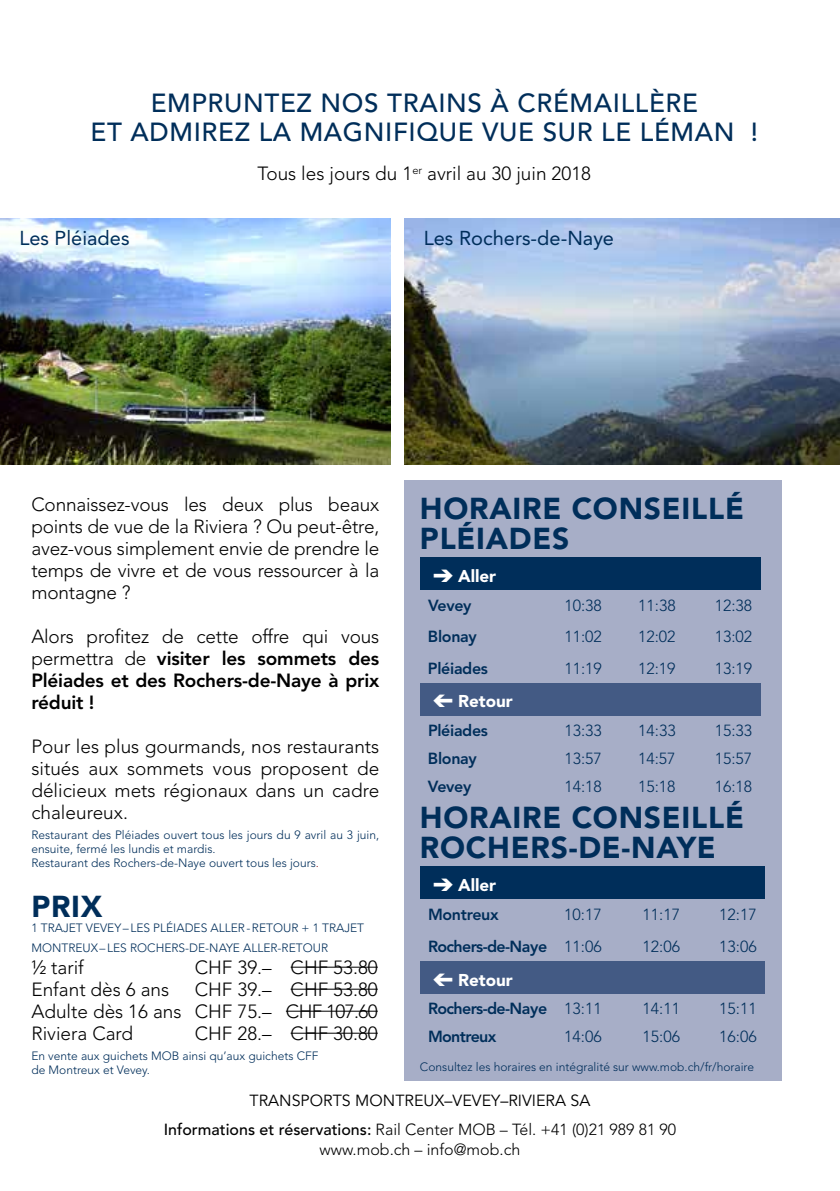
<style>
.page{position:relative;width:840px;height:1191px;background:#fff}
.page>*{position:absolute;margin:0;border:0;box-sizing:border-box;transform-origin:0 0}
.t1{font:900 30px/30px "Avenir LT Std";letter-spacing:.025em;color:#002e5a}
.t2{font:500 26px/29px "Avenir LT Std";letter-spacing:.025em;color:#002e5a;text-align:center}
.t3{font:20px "Avenir LT Std";color:#002e5a}
.t4{font:300 19px/22px "Avenir LT Std";color:#000;text-align:justify}
.t5{font:800 19px/22px "Avenir LT Std";letter-spacing:-.01em;color:#000;text-align:justify}
.t6{font:900 17px "Avenir LT Std";color:#fff}
.t7{font:300 16px "Avenir LT Std";color:#002e5a}
.t8{font:300 16px/20px "Avenir LT Std";color:#000;text-align:center}
.t9{font:800 16px "Avenir";letter-spacing:-.04em;color:#002e5a}
.t10{font:800 16px "Avenir";letter-spacing:-.02em;color:#002e5a}
.t11{font:16px "Avenir";color:#000}
.t12{font:300 12px/14px "Avenir LT Std";color:#002e5a}
.s1{font-weight:300}
.s2{color:#8c181b}
.s3{font-family:"SBB Picto Normal";font-weight:400;font-size:18px}
.s4{font-family:"Avenir LT Std";font-weight:300}
.s5{font-weight:500}
</style>
<div class="page">
<img style="left:0;top:218px;width:390px;height:247px">
<img style="left:404px;top:218px;width:435px;height:247px">
<div style="left:404px;top:480px;width:377px;height:600px;background:#a7aec7"></div>
<hr style="left:290px;top:966px;width:87px;height:1px;background:#000">
<hr style="left:290px;top:988px;width:87px;height:1px;background:#000">
<hr style="left:286px;top:1010px;width:91px;height:1px;background:#000">
<hr style="left:290px;top:1032px;width:87px;height:1px;background:#000">
<div style="left:420px;top:557px;width:339px;height:32px;background:#002e5a"></div>
<div style="left:420px;top:683px;width:339px;height:32px;background:#435a84"></div>
<div style="left:420px;top:866px;width:344px;height:32px;background:#002e5a"></div>
<div style="left:420px;top:961px;width:344px;height:32px;background:#435a84"></div>
<h2 class="t2" style="left:90px;top:89px;width:668px">EMPRUNTEZ NOS TRAINS À CRÉMAILLÈRE<br>ET ADMIREZ LA MAGNIFIQUE VUE SUR LE LÉMAN !</h2>
<p class="t4" style="left:257px;top:163px;width:335px">Tous les jours du 1<sup>er</sup> avril au 30 juin 2018</p>
<p class="t3" style="left:19px;top:227px;width:112px">Les Pléiades</p>
<p class="t3" style="left:423px;top:227px;width:192px">Les Rochers-de-Naye</p>
<p class="t4" style="left:31px;top:493px;width:349px">Connaissez-vous les deux plus beaux points de vue de la Riviera ? Ou peut-être, avez-vous simplement envie de prendre le temps de vivre et de vous ressourcer à la montagne ?</p>
<p class="t5" style="left:31px;top:625px;width:349px"><span class="s1">Alors profitez de cette offre qui vous permettra de</span> visiter les sommets des Pléiades et des Rochers-de-Naye à prix réduit !</p>
<p class="t4" style="left:31px;top:735px;width:349px">Pour les plus gourmands, nos restaurants situés aux sommets vous proposent de délicieux mets régionaux dans un cadre chaleureux.</p>
<p class="t12" style="left:31px;top:828px;width:349px">Restaurant des Pléiades ouvert tous les jours du 9 avril au 3 juin, ensuite, fermé les lundis et mardis.<br>Restaurant des Rochers-de-Naye ouvert tous les jours<span class="s2">.</span></p>
<h1 class="t1" style="left:31px;top:891px;width:73px">PRIX</h1>
<p class="t12" style="left:31px;top:917px;width:334px;line-height:20px">1 TRAJET VEVEY–LES PLÉIADES ALLER-RETOUR + 1 TRAJET<br>MONTREUX–LES ROCHERS-DE-NAYE ALLER-RETOUR</p>
<p class="t4" style="left:31px;top:956px;width:54px">½ tarif</p>
<p class="t4" style="left:195px;top:956px;width:184px">CHF 39.– CHF 53.80</p>
<p class="t4" style="left:31px;top:978px;width:139px">Enfant dès 6 ans</p>
<p class="t4" style="left:31px;top:978px;width:348px;text-indent:163px">CHF 39.– CHF 53.80<br>Adulte dès 16 ans CHF 75.– CHF 107.60<br>Riviera Card</p>
<p class="t4" style="left:195px;top:1022px;width:184px">CHF 28.– CHF 30.80</p>
<p class="t12" style="left:31px;top:1048px;width:288px">En vente aux guichets MOB ainsi qu’aux guichets CFF de Montreux et Vevey.</p>
<h1 class="t1" style="left:420px;top:494px;width:325px">HORAIRE CONSEILLÉ<br>PLÉIADES</h1>
<p class="t6" style="left:428px;top:565px;width:70px"><span class="s3">è</span>Aller</p>
<p class="t10" style="left:428px;top:596px;width:45px">Vevey</p>
<p class="t7" style="left:564px;top:596px;width:39px">10:38</p>
<p class="t7" style="left:637px;top:596px;width:39px">11:38</p>
<p class="t7" style="left:714px;top:596px;width:39px">12:38</p>
<p class="t10" style="left:428px;top:627px;width:50px">Blonay</p>
<p class="t7" style="left:564px;top:627px;width:39px">11:02</p>
<p class="t7" style="left:637px;top:627px;width:39px">12:02</p>
<p class="t7" style="left:714px;top:627px;width:39px">13:02</p>
<p class="t10" style="left:427px;top:658px;width:61px">Pléiades</p>
<p class="t7" style="left:564px;top:658px;width:39px">11:19</p>
<p class="t7" style="left:637px;top:658px;width:39px">12:19</p>
<p class="t7" style="left:714px;top:658px;width:39px">13:19</p>
<p class="t6" style="left:428px;top:691px;width:86px"><span class="s3">ï</span>Retour</p>
<p class="t10" style="left:428px;top:720px;width:61px">Pléiades</p>
<p class="t7" style="left:564px;top:720px;width:39px">13:33</p>
<p class="t7" style="left:637px;top:720px;width:39px">14:33</p>
<p class="t7" style="left:714px;top:720px;width:39px">15:33</p>
<p class="t10" style="left:428px;top:749px;width:50px">Blonay</p>
<p class="t7" style="left:564px;top:749px;width:39px">13:57</p>
<p class="t7" style="left:637px;top:749px;width:39px">14:57</p>
<p class="t7" style="left:714px;top:749px;width:39px">15:57</p>
<p class="t10" style="left:427px;top:777px;width:45px">Vevey</p>
<p class="t7" style="left:564px;top:777px;width:39px">14:18</p>
<p class="t7" style="left:637px;top:777px;width:39px">15:18</p>
<p class="t7" style="left:714px;top:777px;width:39px">16:18</p>
<h1 class="t1" style="left:420px;top:803px;width:325px">HORAIRE CONSEILLÉ<br>ROCHERS-DE-NAYE</h1>
<p class="t6" style="left:428px;top:874px;width:70px"><span class="s3">è</span>Aller</p>
<p class="t10" style="left:428px;top:905px;width:72px">Montreux</p>
<p class="t7" style="left:564px;top:905px;width:39px">10:17</p>
<p class="t7" style="left:642px;top:905px;width:39px">11:17</p>
<p class="t7" style="left:718px;top:905px;width:39px">12:17</p>
<p class="t9" style="left:428px;top:936px;width:175px">Rochers-de-Naye <span class="s4">11:06</span></p>
<p class="t7" style="left:642px;top:936px;width:39px">12:06</p>
<p class="t7" style="left:718px;top:936px;width:39px">13:06</p>
<p class="t6" style="left:428px;top:969px;width:86px"><span class="s3">ï</span>Retour</p>
<p class="t9" style="left:428px;top:998px;width:175px">Rochers-de-Naye <span class="s4">13:11</span></p>
<p class="t7" style="left:642px;top:999px;width:39px">14:11</p>
<p class="t7" style="left:718px;top:999px;width:39px">15:11</p>
<p class="t9" style="left:428px;top:1027px;width:70px">Montreux</p>
<p class="t7" style="left:564px;top:1027px;width:39px">14:06</p>
<p class="t7" style="left:642px;top:1027px;width:39px">15:06</p>
<p class="t7" style="left:718px;top:1027px;width:39px">16:06</p>
<p class="t12" style="left:420px;top:1060px;width:335px">Consultez les horaires en intégralité sur www.mob.ch/fr/horaire</p>
<p class="t11" style="left:249px;top:1091px;width:342px">TRANSPORTS MONTREUX–VEVEY–RIVIERA SA</p>
<p class="t8" style="left:164px;top:1119px;width:513px"><span class="s5">Informations et réservations:</span> Rail Center MOB – Tél. +41 (0)21 989 81 90 www.mob.ch – info@mob.ch</p>
</div>
